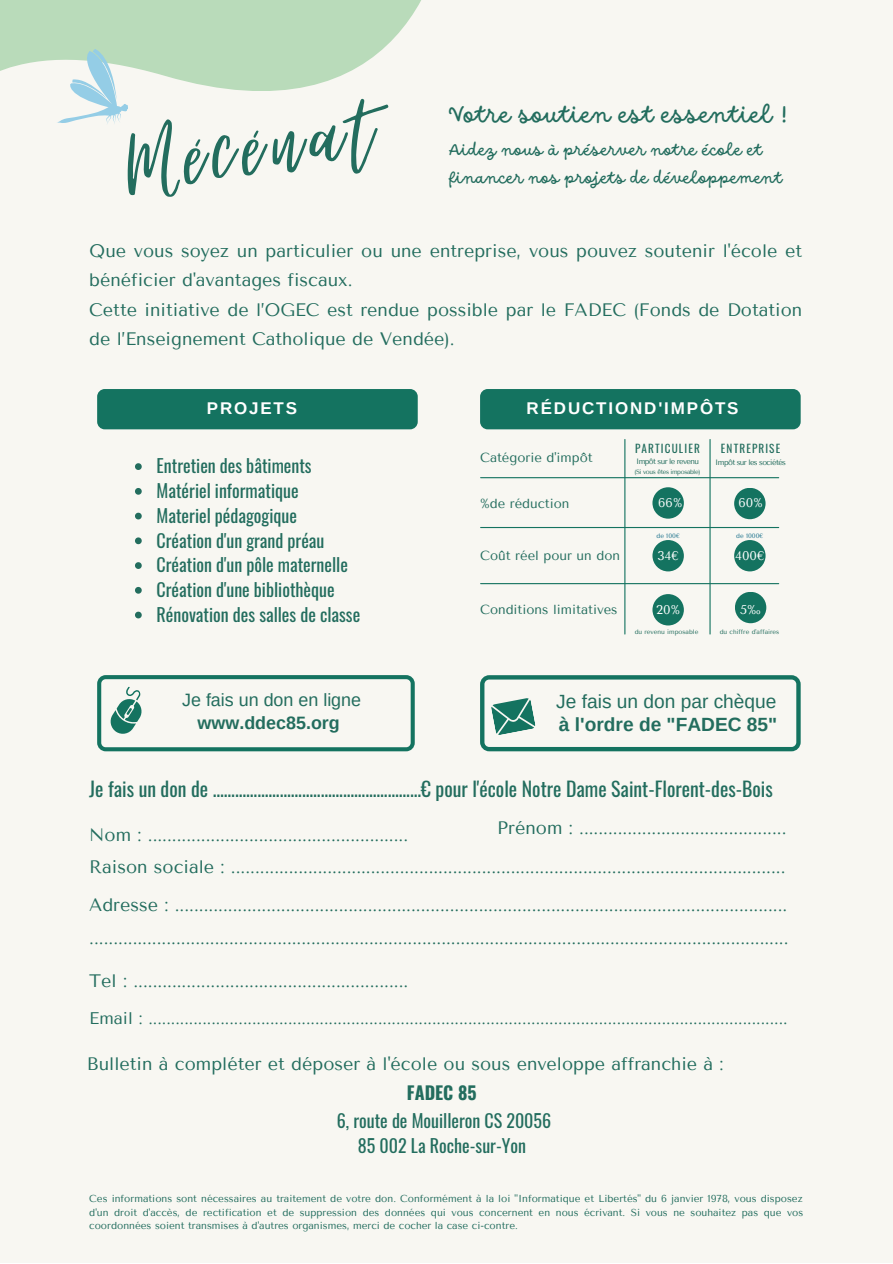
<style>
.page{position:relative;width:893px;height:1264px;background:#fff}
.page>*{position:absolute;margin:0;border:0;box-sizing:border-box;transform-origin:0 0}
.t1{font:123.45px "Virtual";color:#236d5e}
.t2{font:25.35px "DO Script Regular";letter-spacing:.02em;color:#236d5e}
.t3{font:19.8px "Oswald";color:#236d5e}
.t4{font:19.2px "Arimo";color:#236d5e}
.t5{font:700 19.2px "Arimo";color:#236d5e}
.t6{font:18px/29.2px "Tenor Sans";color:#236d5e}
.t7{font:18px "Oswald";color:#236d5e}
.t8{font:700 18px "Oswald";color:#236d5e}
.t9{font:17.85px "Arimo";color:#236d5e}
.t10{font:700 17.85px "Arimo";color:#236d5e}
.t11{font:17.55px/28px "DO Script Regular";letter-spacing:.02em;color:#236d5e}
.t12{font:700 16.95px "Arimo";letter-spacing:.11em;color:#fff}
.t13{font:16.8px "Tenor Sans";color:#236d5e}
.t14{font:13.05px "Tenor Sans";color:#236d5e}
.t15{font:12.6px "Tenor Sans";color:#fff}
.t16{font:11.25px "Oswald";letter-spacing:.1em;color:#236d5e}
.t17{font:10.05px/13.5px "Tenor Sans";color:#236d5e;text-align:justify}
.t18{font:7.8px "Tenor Sans";letter-spacing:-.075em;color:#236d5e}
.t19{font:6.45px "Tenor Sans";color:#236d5e}
.t20{font:6.45px "Tenor Sans";letter-spacing:-.06em;color:#236d5e}
.t21{font:6.45px "Tenor Sans";color:#1c728c}
</style>
<div class="page">
<div style="left:0;top:0;width:892px;height:1262px;background:#f8f7f2"></div>
<svg style="left:0;top:0;width:421px;height:91px;fill:#b9dbba"></svg>
<svg style="left:55px;top:48px;width:88px;height:76px"></svg>
<svg style="left:97px;top:675px;width:318px;height:76px"></svg>
<svg style="left:480px;top:675px;width:320px;height:76px"></svg>
<hr style="left:480px;top:477px;width:298px;height:1px;background:#147360">
<hr style="left:480px;top:527px;width:298px;height:1px;background:#147360">
<hr style="left:480px;top:583px;width:298px;height:1px;background:#147360">
<hr style="left:709px;top:439px;width:1px;height:195px;background:#147360">
<hr style="left:624px;top:439px;width:1px;height:195px;background:#147360">
<div style="left:652px;top:487px;width:31px;height:31px;background:#147360;border-radius:50%"></div>
<div style="left:734px;top:488px;width:31px;height:31px;background:#147360;border-radius:50%"></div>
<div style="left:652px;top:540px;width:31px;height:31px;background:#147360;border-radius:50%"></div>
<div style="left:734px;top:540px;width:31px;height:31px;background:#147360;border-radius:50%"></div>
<div style="left:734px;top:592px;width:32px;height:31px;background:#147360;border-radius:50%"></div>
<div style="left:652px;top:594px;width:31px;height:31px;background:#147360;border-radius:50%"></div>
<div style="left:480px;top:389px;width:320px;height:40px;background:#147360;border-radius:8px"></div>
<svg style="left:135px;top:463px;width:7px;height:7px"></svg>
<svg style="left:135px;top:488px;width:7px;height:6px"></svg>
<svg style="left:135px;top:512px;width:7px;height:7px"></svg>
<svg style="left:135px;top:537px;width:7px;height:7px"></svg>
<svg style="left:135px;top:562px;width:7px;height:7px"></svg>
<svg style="left:135px;top:587px;width:7px;height:6px"></svg>
<svg style="left:135px;top:611px;width:7px;height:7px"></svg>
<div style="left:97px;top:389px;width:320px;height:40px;background:#147360;border-radius:8px"></div>
<p class="t1" style="left:116px;top:100px;width:248px;rotate:-9deg">Mécénat</p>
<p class="t2" style="left:449px;top:100px;width:340px">Votre soutien est essentiel !</p>
<p class="t11" style="left:449px;top:136px;width:334px">Aidez nous à préserver notre école et financer nos projets de développement</p>
<p class="t6" style="left:89px;top:236px;width:714px">Que vous soyez un particulier ou une entreprise, vous pouvez soutenir l'école et bénéficier d'avantages fiscaux.</p>
<p class="t6" style="left:89px;top:295px;width:714px">Cette initiative de l’OGEC est rendue possible par le FADEC (Fonds de Dotation de l’Enseignement Catholique de Vendée).</p>
<p class="t12" style="left:207px;top:399px;width:92px">PROJETS</p>
<p class="t12" style="left:526px;top:399px;width:213px">RÉDUCTIOND'IMPÔTS</p>
<p class="t7" style="left:156px;top:452px;width:157px">Entretien des bâtiments</p>
<p class="t7" style="left:156px;top:476px;width:143px">Matériel informatique</p>
<p class="t7" style="left:156px;top:501px;width:142px">Materiel pédagogique</p>
<p class="t7" style="left:156px;top:526px;width:169px">Création d'un grand préau</p>
<p class="t7" style="left:156px;top:551px;width:193px">Création d'un pôle maternelle</p>
<p class="t7" style="left:156px;top:575px;width:179px">Création d'une bibliothèque</p>
<p class="t7" style="left:156px;top:600px;width:205px">Rénovation des salles de classe</p>
<p class="t14" style="left:480px;top:449px;width:114px">Catégorie d'impôt</p>
<p class="t14" style="left:480px;top:495px;width:91px">%de réduction</p>
<p class="t14" style="left:480px;top:548px;width:141px">Coût réel pour un don</p>
<p class="t16" style="left:635px;top:440px;width:66px">PARTICULIER</p>
<p class="t16" style="left:721px;top:440px;width:61px">ENTREPRISE</p>
<p class="t18" style="left:636px;top:457px;width:64px">Impôt sur le revenu</p>
<p class="t20" style="left:634px;top:468px;width:67px">(Si vous êtes imposable)</p>
<p class="t18" style="left:715px;top:457px;width:72px">Impôt sur les sociétés</p>
<p class="t15" style="left:658px;top:495px;width:26px">66%</p>
<p class="t15" style="left:738px;top:495px;width:26px">60%</p>
<p class="t21" style="left:656px;top:532px;width:25px">de 100€</p>
<p class="t21" style="left:736px;top:532px;width:29px">de 1000€</p>
<p class="t15" style="left:657px;top:549px;width:23px">34€</p>
<p class="t15" style="left:735px;top:549px;width:31px">400€</p>
<p class="t14" style="left:480px;top:602px;width:139px">Conditions limitatives</p>
<p class="t15" style="left:656px;top:602px;width:25px">20%</p>
<p class="t15" style="left:740px;top:602px;width:22px">5‰</p>
<p class="t19" style="left:634px;top:627px;width:65px">du revenu imposable</p>
<p class="t19" style="left:719px;top:627px;width:61px">du chiffre d'affaires</p>
<p class="t9" style="left:182px;top:690px;width:180px">Je fais un don en ligne</p>
<p class="t10" style="left:198px;top:713px;width:144px">www.ddec85.org</p>
<p class="t4" style="left:556px;top:690px;width:222px">Je fais un don par chèque</p>
<p class="t5" style="left:559px;top:713px;width:220px">à l'ordre de "FADEC 85"</p>
<p class="t3" style="left:89px;top:773px;width:685px">Je fais un don de ........................................................€ pour l'école Notre Dame Saint-Florent-des-Bois</p>
<p class="t6" style="left:89px;top:820px;width:320px">Nom : ......................................................</p>
<p class="t6" style="left:497px;top:813px;width:291px">Prénom : ...........................................</p>
<p class="t6" style="left:89px;top:852px;width:697px">Raison sociale : ...................................................................................................................</p>
<p class="t6" style="left:89px;top:889px;width:699px">Adresse : ...............................................................................................................................</p>
<p class="t6" style="left:89px;top:923px;width:700px">.................................................................................................................................................</p>
<p class="t6" style="left:89px;top:965px;width:320px">Tel : .........................................................</p>
<p class="t13" style="left:89px;top:1008px;width:700px">Email : ..............................................................................................................................................</p>
<p class="t6" style="left:87px;top:1049px;width:638px">Bulletin à compléter et déposer à l'école ou sous enveloppe affranchie à :</p>
<p class="t8" style="left:407px;top:1078px;width:71px">FADEC 85</p>
<p class="t7" style="left:337px;top:1106px;width:216px">6, route de Mouilleron CS 20056</p>
<p class="t7" style="left:358px;top:1130px;width:169px">85 002 La Roche-sur-Yon</p>
<p class="t17" style="left:89px;top:1192px;width:715px">Ces informations sont nécessaires au traitement de votre don. Conformément à la loi "Informatique et Libertés" du 6 janvier 1978, vous disposez d'un droit d'accès, de rectification et de suppression des données qui vous concernent en nous écrivant. Si vous ne souhaitez pas que vos coordonnées soient transmises à d'autres organismes, merci de cocher la case ci-contre.</p>
</div>
